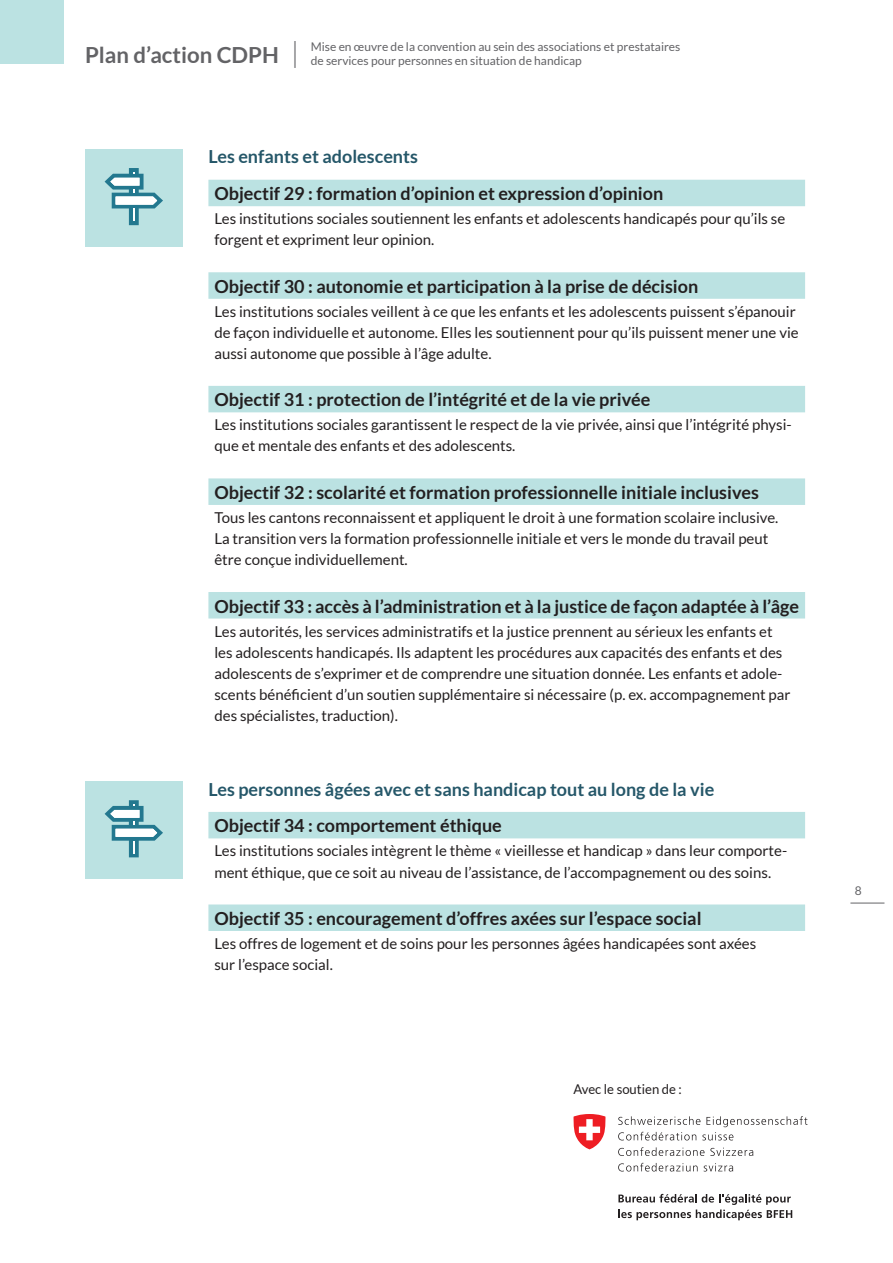
<style>
.page{position:relative;width:893px;height:1263px;background:#fff}
.page>*{position:absolute;margin:0;border:0;box-sizing:border-box;transform-origin:0 0}
.t1{font:700 22.2px "Lato";color:#636366}
.t2{font:700 18px "Lato";color:#231f20}
.t3{font:700 18px "Lato";color:#255769}
.Ziel_Einzug{font:15px/21px "Lato";color:#231f20}
.Lauftext{font:13.5px "Lato";color:#231f20}
.t4{font:12px "Lato";color:#636366}
.s1{font-weight:300;font-size:28.8px}
</style>
<div class="page">
<hr style="left:850px;top:903px;width:34px;height:1px;background:#636366">
<div style="left:0;top:0;width:64px;height:64px;background:#bbe2e2"></div>
<div style="left:85px;top:149px;width:98px;height:98px;background:#bbe2e2"></div>
<svg style="left:105px;top:168px;width:58px;height:57px"></svg>
<div style="left:85px;top:781px;width:98px;height:98px;background:#bbe2e2"></div>
<svg style="left:105px;top:800px;width:58px;height:57px"></svg>
<svg style="left:208px;top:180px;width:597px;height:438px"></svg>
<svg style="left:208px;top:812px;width:597px;height:119px"></svg>
<svg style="left:618px;top:1116px;width:189px;height:24px"></svg>
<svg style="left:618px;top:1147px;width:86px;height:9px"></svg>
<svg style="left:710px;top:1148px;width:43px;height:8px"></svg>
<svg style="left:618px;top:1163px;width:80px;height:8px"></svg>
<svg style="left:704px;top:1163px;width:29px;height:8px"></svg>
<svg style="left:618px;top:1194px;width:174px;height:26px"></svg>
<svg style="left:573px;top:1114px;width:33px;height:35px"></svg>
<h1 class="t1" style="left:85px;top:42px;width:216px">Plan d’action CDPH <span class="s1">|</span></h1>
<p class="t4" style="left:311px;top:40px;width:371px">Mise en œuvre de la convention au sein des associations et prestataires</p>
<p class="t4" style="left:311px;top:54px;width:273px">de services pour personnes en situation de handicap</p>
<p class="t3" style="left:208px;top:146px;width:211px">Les enfants et adolescents</p>
<p class="t2" style="left:214px;top:183px;width:450px">Objectif 29 : formation d’opinion et expression d’opinion</p>
<p class="Ziel_Einzug" style="left:214px;top:208px;width:572px">Les institutions sociales soutiennent les enfants et adolescents handicapés pour qu’ils se forgent et expriment leur opinion.</p>
<p class="t2" style="left:214px;top:276px;width:485px">Objectif 30 : autonomie et participation à la prise de décision</p>
<p class="Ziel_Einzug" style="left:214px;top:301px;width:586px">Les institutions sociales veillent à ce que les enfants et les adolescents puissent s’épanouir de façon individuelle et autonome. Elles les soutiennent pour qu’ils puissent mener une vie aussi autonome que possible à l’âge adulte.</p>
<p class="t2" style="left:214px;top:389px;width:437px">Objectif 31 : protection de l’intégrité et de la vie privée</p>
<p class="Ziel_Einzug" style="left:214px;top:414px;width:579px">Les institutions sociales garantissent le respect de la vie privée, ainsi que l’intégrité physi&shy;que et mentale des enfants et des adolescents.</p>
<p class="t2" style="left:214px;top:482px;width:546px">Objectif 32 : scolarité et formation professionnelle initiale inclusives</p>
<p class="Ziel_Einzug" style="left:214px;top:507px;width:565px">Tous les cantons reconnaissent et appliquent le droit à une formation scolaire inclusive.</p>
<p class="Ziel_Einzug" style="left:214px;top:528px;width:555px">La transition vers la formation professionnelle initiale et vers le monde du travail peut</p>
<p class="Ziel_Einzug" style="left:214px;top:549px;width:195px">être conçue individuellement.</p>
<p class="t2" style="left:214px;top:596px;width:586px">Objectif 33 : accès à l’administration et à la justice de façon adaptée à l’âge</p>
<p class="Ziel_Einzug" style="left:214px;top:620px;width:578px">Les autorités, les services administratifs et la justice prennent au sérieux les enfants et les adolescents handicapés. Ils adaptent les procédures aux capacités des enfants et des adolescents de s’exprimer et de comprendre une situation donnée. Les enfants et adole&shy;scents bénéficient d’un soutien supplémentaire si nécessaire (p. ex. accompagnement par des spécialistes, traduction).</p>
<p class="t3" style="left:208px;top:779px;width:507px">Les personnes âgées avec et sans handicap tout au long de la vie</p>
<p class="t2" style="left:214px;top:815px;width:289px">Objectif 34 : comportement éthique</p>
<p class="Ziel_Einzug" style="left:214px;top:840px;width:574px">Les institutions sociales intègrent le thème « vieillesse et handicap » dans leur comporte&shy;ment éthique, que ce soit au niveau de l’assistance, de l’accompagnement ou des soins.</p>
<p class="t2" style="left:214px;top:908px;width:489px">Objectif 35 : encouragement d’offres axées sur l’espace social</p>
<p class="Ziel_Einzug" style="left:214px;top:933px;width:543px">Les offres de logement et de soins pour les personnes âgées handicapées sont axées</p>
<p class="Ziel_Einzug" style="left:214px;top:954px;width:120px">sur l’espace social.</p>
<p class="Lauftext" style="left:573px;top:1081px;width:110px">Avec le soutien de :</p>
<p class="t4" style="left:855px;top:884px;width:8px">8</p>
</div>
